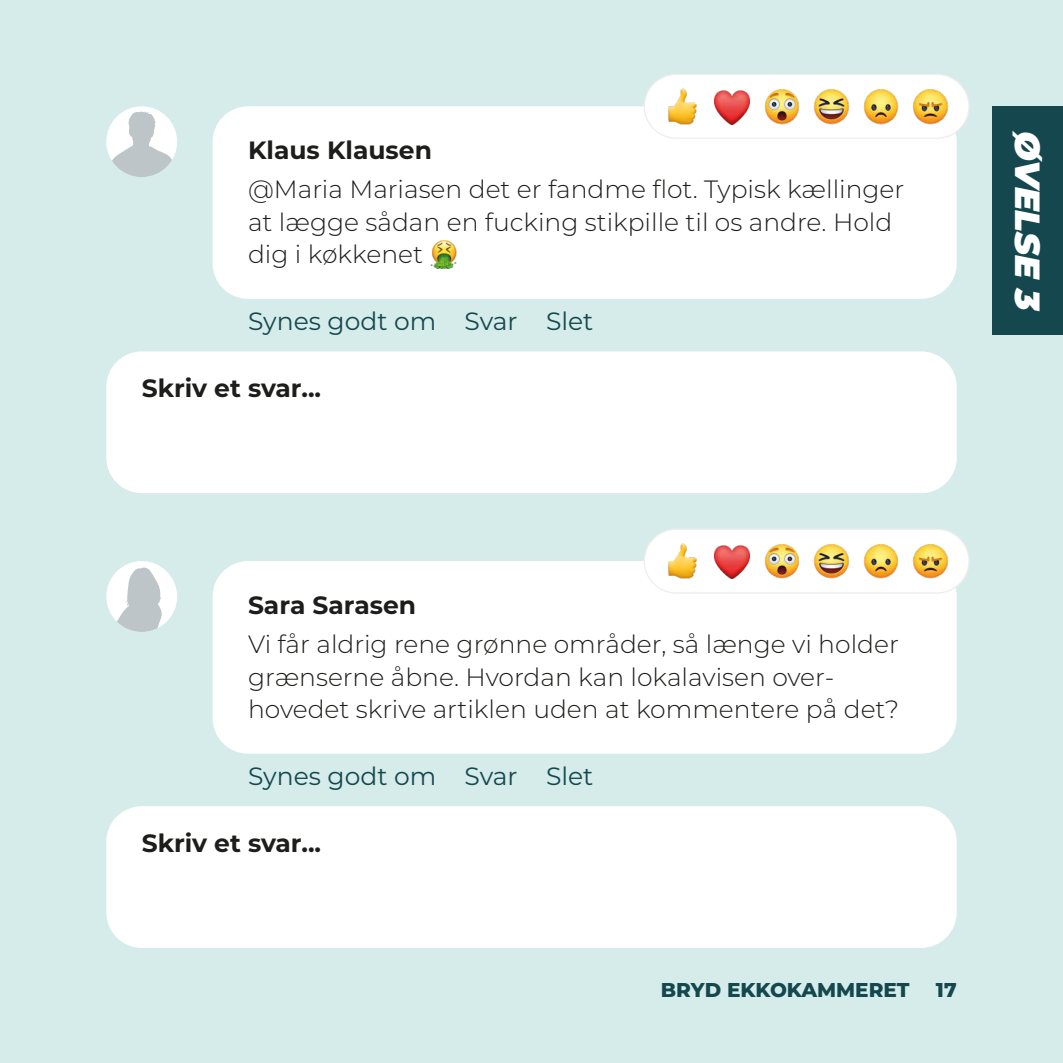
<style>
.page{position:relative;width:1063px;height:1063px;background:#d5eceb}
.page>*{position:absolute;margin:0;border:0;box-sizing:border-box;transform-origin:0 0}
.t1{font:italic 900 35px "Montserrat";color:#fff}
.t2{font:300 25px/32.5px "Montserrat";color:#1d1d1b}
.t3{font:700 25px "Montserrat";color:#1d1d1b}
.t4{font:25px "Montserrat";color:#15484e}
.t5{font:800 20px "Montserrat";color:#15484e}
</style>
<div class="page">
<div style="left:992px;top:106px;width:71px;height:229px;background:#15484e"></div>
<div style="left:213px;top:106px;width:744px;height:193px;background:#fff;border-radius:35px"></div>
<img style="left:430px;top:240px;width:27px;height:29px">
<div style="left:644px;top:74px;width:325px;height:64px;background:#fff;border-radius:32px"></div>
<div style="left:644px;top:74px;width:326px;height:65px;border:1px solid #ededed;border-radius:32px"></div>
<img style="left:913px;top:89px;width:35px;height:35px">
<img style="left:764px;top:89px;width:36px;height:35px">
<img style="left:863px;top:89px;width:36px;height:35px">
<img style="left:814px;top:89px;width:35px;height:35px">
<img style="left:715px;top:90px;width:35px;height:34px">
<img style="left:668px;top:89px;width:29px;height:35px">
<div style="left:106px;top:106px;width:71px;height:71px;background:#fff;border-radius:50%"></div>
<svg style="left:106px;top:112px;width:71px;height:65px"></svg>
<div style="left:106px;top:351px;width:851px;height:142px;background:#fff;border-radius:35px"></div>
<div style="left:106px;top:561px;width:71px;height:71px;background:#fff;border-radius:50%"></div>
<svg style="left:106px;top:567px;width:56px;height:65px"></svg>
<div style="left:213px;top:561px;width:744px;height:193px;background:#fff;border-radius:35px"></div>
<div style="left:644px;top:529px;width:325px;height:64px;background:#fff;border-radius:32px"></div>
<div style="left:644px;top:529px;width:326px;height:65px;border:1px solid #ededed;border-radius:32px"></div>
<img style="left:913px;top:544px;width:35px;height:35px">
<img style="left:764px;top:544px;width:36px;height:35px">
<img style="left:863px;top:544px;width:36px;height:35px">
<img style="left:814px;top:544px;width:35px;height:35px">
<img style="left:715px;top:545px;width:35px;height:34px">
<img style="left:668px;top:543px;width:29px;height:36px">
<div style="left:106px;top:806px;width:851px;height:142px;background:#fff;border-radius:35px"></div>
<p class="t3" style="left:248px;top:132px;width:185px">Klaus Klausen</p>
<p class="t2" style="left:248px;top:173px;width:658px">@Maria Mariasen det er fandme flot. Typisk kællinger at lægge sådan en fucking stikpille til os andre. Hold dig i køkkenet</p>
<p class="t4" style="left:248px;top:304px;width:347px">Synes godt om Svar Slet</p>
<p class="t3" style="left:142px;top:370px;width:181px">Skriv et svar...</p>
<h1 class="t1" style="left:1054px;top:131px;width:183px;rotate:90deg">ØVELSE 3</h1>
<p class="t3" style="left:248px;top:587px;width:170px">Sara Sarasen</p>
<p class="t2" style="left:248px;top:627px;width:653px">Vi får aldrig rene grønne områder, så længe vi holder grænserne åbne. Hvordan kan lokalavisen over&shy;hovedet skrive artiklen uden at kommentere på det?</p>
<p class="t4" style="left:248px;top:759px;width:347px">Synes godt om Svar Slet</p>
<p class="t3" style="left:142px;top:825px;width:181px">Skriv et svar...</p>
<p class="t5" style="left:661px;top:976px;width:250px">BRYD EKKOKAMMERET</p>
<p class="t5" style="left:936px;top:976px;width:22px">17</p>
</div>
